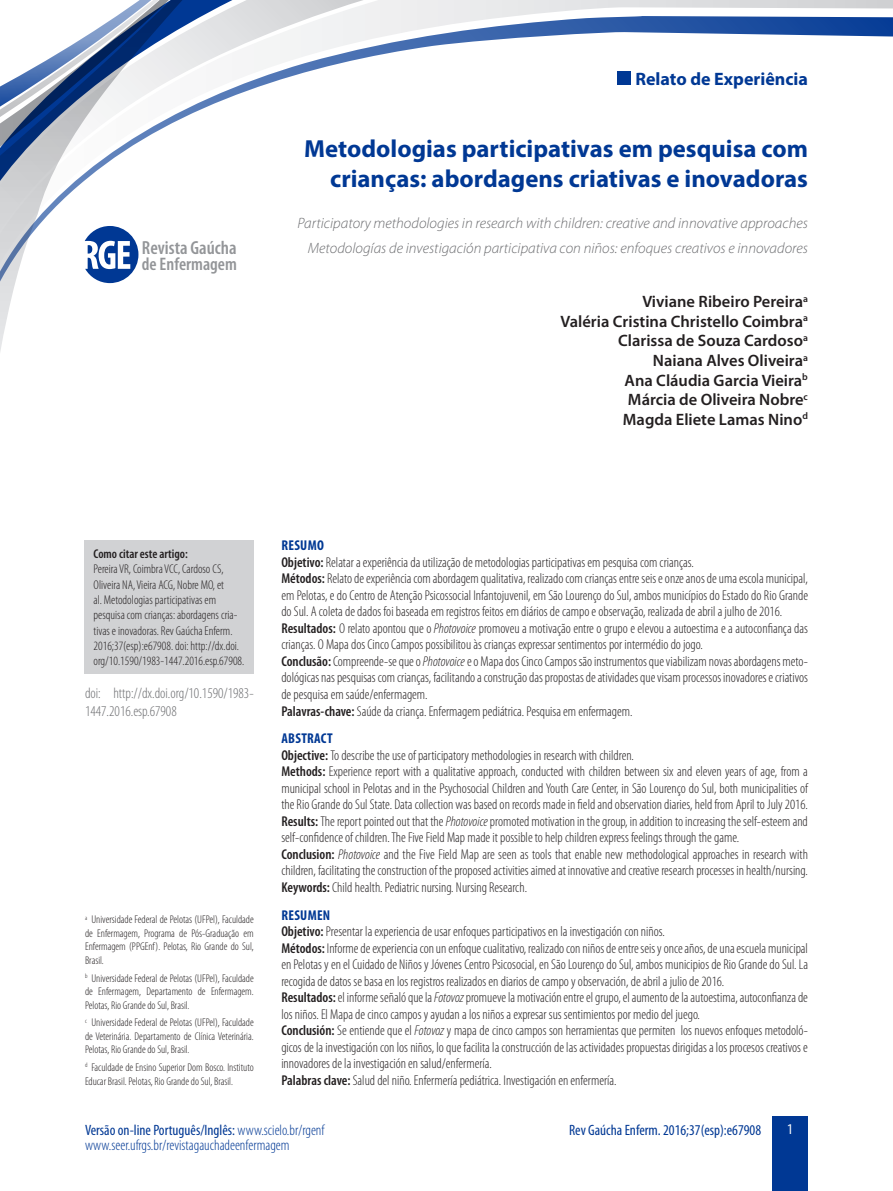
<style>
.page{position:relative;width:893px;height:1191px;background:#fff}
.page>*{position:absolute;margin:0;border:0;box-sizing:border-box;transform-origin:0 0}
.título1{font:700 24.75px/29.7px "Myriad Pro";color:#003894;text-align:right}
.t1{font:600 condensed 19.05px "Myriad Pro";color:#939598}
.t2{font:600 condensed 18.15px "Myriad Pro";color:#939598}
.t3{font:700 18px "Myriad Pro";color:#003894}
.autores{font:600 16.5px "Myriad Pro";color:#231f20}
.título2{font:italic 300 15px "Myriad Pro";color:#6c6d70}
.t4{font:condensed 15px "Myriad Pro";color:#003894}
.DOI{font:300 condensed 15px/18px "Myriad Pro";color:#6c6d70}
.t5{font:300 condensed 15px "Myriad Pro";color:#003894}
.t6{font:condensed 15px "Myriad Pro";color:#fff}
.resumo_texto{font:300 condensed 14.25px/16.5px "Myriad Pro";color:#231f20;text-align:justify}
.resumo_título{font:700 condensed 14.25px "Myriad Pro";letter-spacing:.02em;color:#003894}
.como_citar_texto{font:300 condensed 12.75px/15.3px "Myriad Pro";color:#231f20}
.como_citar_título{font:600 condensed 12.75px "Myriad Pro";color:#231f20}
.rodapé{font:300 condensed 11.25px/13.5px "Myriad Pro";color:#231f20;text-align:justify}
.s1{font-weight:600}
.s2{font-style:italic}
.s3{font-weight:300}
</style>
<div class="page">
<div style="left:772px;top:1116px;width:36px;height:75px;background:#003894"></div>
<svg style="left:202px;top:0;width:691px;height:109px"></svg>
<svg style="left:0;top:0;width:202px;height:352px"></svg>
<svg style="left:85px;top:226px;width:53px;height:57px"></svg>
<div style="left:617px;top:72px;width:13px;height:13px;background:#003894"></div>
<div style="left:85px;top:540px;width:169px;height:133px;background:#d1d2d4"></div>
<h2 class="t1" style="left:142px;top:237px;width:96px">Revista Gaúcha</h2>
<p class="t2" style="left:142px;top:254px;width:96px">de Enfermagem</p>
<p class="t3" style="left:635px;top:67px;width:174px">Relato de Experiência</p>
<p class="título1" style="left:304px;top:133px;width:505px">Metodologias participativas em pesquisa com crianças: abordagens criativas e inovadoras</p>
<p class="título2" style="left:297px;top:215px;width:512px">Participatory methodologies in research with children: creative and innovative approaches</p>
<p class="título2" style="left:308px;top:240px;width:502px">Metodologías de investigación participativa con niños: enfoques creativos e innovadores</p>
<p class="autores" style="left:642px;top:293px;width:167px">Viviane Ribeiro Pereira<sup>a</sup></p>
<p class="autores" style="left:560px;top:312px;width:249px">Valéria Cristina Christello Coimbra<sup>a</sup></p>
<p class="autores" style="left:618px;top:332px;width:191px">Clarissa de Souza Cardoso<sup>a</sup></p>
<p class="autores" style="left:653px;top:351px;width:156px">Naiana Alves Oliveira<sup>a</sup></p>
<p class="autores" style="left:625px;top:371px;width:185px">Ana Cláudia Garcia Vieira<sup>b</sup></p>
<p class="autores" style="left:628px;top:390px;width:181px">Márcia de Oliveira Nobre<sup>c</sup></p>
<p class="autores" style="left:623px;top:410px;width:187px">Magda Eliete Lamas Nino<sup>d</sup></p>
<p class="como_citar_título" style="left:94px;top:547px;width:96px">Como citar este artigo:</p>
<p class="como_citar_texto" style="left:94px;top:562px;width:152px">Pereira VR, Coimbra VCC, Cardoso CS, Oliveira NA, Vieira ACG, Nobre MO, et<br>al. Metodologias participativas em pesquisa com crianças: abordagens cria&shy;tivas e inovadoras. Rev Gaúcha Enferm.<br>2016;37(esp):e67908. doi: http://dx.doi. org/10.1590/1983-1447.2016.esp.67908.</p>
<p class="DOI" style="left:85px;top:684px;width:170px">doi: http://dx.doi.org/10.1590/1983-<br>1447.2016.esp.67908</p>
<p class="rodapé" style="left:85px;top:913px;width:170px"><sup>a</sup> Universidade Federal de Pelotas (UFPel), Faculdade de Enfermagem, Programa de Pós-Graduação em Enfermagem (PPGEnf). Pelotas, Rio Grande do Sul, Brasil.</p>
<p class="rodapé" style="left:85px;top:971px;width:170px"><sup>b</sup> Universidade Federal de Pelotas (UFPel), Faculdade de Enfermagem, Departamento de Enfermagem.<br>Pelotas, Rio Grande do Sul, Brasil.</p>
<p class="rodapé" style="left:85px;top:1016px;width:170px"><sup>c</sup> Universidade Federal de Pelotas (UFPel), Faculdade de Veterinária. Departamento de Clínica Veterinária.<br>Pelotas, Rio Grande do Sul, Brasil.</p>
<p class="rodapé" style="left:85px;top:1061px;width:170px"><sup>d</sup> Faculdade de Ensino Superior Dom Bosco. Instituto<br>Educar Brasil. Pelotas, Rio Grande do Sul, Brasil.</p>
<p class="resumo_título" style="left:281px;top:538px;width:44px">RESUMO</p>
<p class="resumo_texto" style="left:281px;top:554px;width:414px"><span class="s1">Objetivo:</span> Relatar a experiência da utilização de metodologias participativas em pesquisa com crianças.</p>
<p class="resumo_texto" style="left:281px;top:571px;width:528px"><span class="s1">Métodos:</span> Relato de experiência com abordagem qualitativa, realizado com crianças entre seis e onze anos de uma escola municipal, em Pelotas, e do Centro de Atenção Psicossocial Infantojuvenil, em São Lourenço do Sul, ambos municípios do Estado do Rio Grande do Sul. A coleta de dados foi baseada em registros feitos em diários de campo e observação, realizada de abril a julho de 2016.</p>
<p class="resumo_texto" style="left:281px;top:620px;width:528px"><span class="s1">Resultados:</span> O relato apontou que o <span class="s2">Photovoice</span> promoveu a motivação entre o grupo e elevou a autoestima e a autoconfiança das crianças. O Mapa dos Cinco Campos possibilitou às crianças expressar sentimentos por intermédio do jogo.</p>
<p class="resumo_texto" style="left:281px;top:653px;width:528px"><span class="s1">Conclusão:</span> Compreende-se que o <span class="s2">Photovoice</span> e o Mapa dos Cinco Campos são instrumentos que viabilizam novas abordagens meto&shy;dológicas nas pesquisas com crianças, facilitando a construção das propostas de atividades que visam processos inovadores e criativos de pesquisa em saúde/enfermagem.</p>
<p class="resumo_texto" style="left:281px;top:703px;width:353px"><span class="s1">Palavras-chave:</span> Saúde da criança. Enfermagem pediátrica. Pesquisa em enfermagem.</p>
<p class="resumo_título" style="left:281px;top:730px;width:53px">ABSTRACT</p>
<p class="resumo_texto" style="left:281px;top:747px;width:354px"><span class="s1">Objective:</span> To describe the use of participatory methodologies in research with children.</p>
<p class="resumo_texto" style="left:281px;top:763px;width:528px"><span class="s1">Methods:</span> Experience report with a qualitative approach, conducted with children between six and eleven years of age, from a municipal school in Pelotas and in the Psychosocial Children and Youth Care Center, in São Lourenço do Sul, both municipalities of the Rio Grande do Sul State. Data collection was based on records made in field and observation diaries, held from April to July 2016.</p>
<p class="resumo_texto" style="left:281px;top:813px;width:528px"><span class="s1">Results:</span> The report pointed out that the <span class="s2">Photovoice</span> promoted motivation in the group, in addition to increasing the self-esteem and self-confidence of children. The Five Field Map made it possible to help children express feelings through the game.</p>
<p class="resumo_texto" style="left:281px;top:846px;width:528px"><span class="s1">Conclusion:</span> <span class="s2">Photovoice</span> and the Five Field Map are seen as tools that enable new methodological approaches in research with children, facilitating the construction of the proposed activities aimed at innovative and creative research processes in health/nursing.</p>
<p class="resumo_texto" style="left:281px;top:879px;width:247px"><span class="s1">Keywords:</span> Child health. Pediatric nursing. Nursing Research.</p>
<p class="resumo_título" style="left:281px;top:907px;width:50px">RESUMEN</p>
<p class="resumo_texto" style="left:281px;top:923px;width:385px"><span class="s1">Objetivo:</span> Presentar la experiencia de usar enfoques participativos en la investigación con niños.</p>
<p class="resumo_texto" style="left:281px;top:940px;width:528px"><span class="s1">Métodos:</span> Informe de experiencia con un enfoque cualitativo, realizado con niños de entre seis y once años, de una escuela municipal en Pelotas y en el Cuidado de Niños y Jóvenes Centro Psicosocial, en São Lourenço do Sul, ambos municipios de Rio Grande do Sul. La recogida de datos se basa en los registros realizados en diarios de campo y observación, de abril a julio de 2016.</p>
<p class="resumo_texto" style="left:281px;top:989px;width:528px"><span class="s1">Resultados:</span> el informe señaló que la <span class="s2">Fotovoz</span> promueve la motivación entre el grupo, el aumento de la autoestima, autoconfianza de los niños. El Mapa de cinco campos y ayudan a los niños a expresar sus sentimientos por medio del juego.</p>
<p class="resumo_texto" style="left:281px;top:1022px;width:528px"><span class="s1">Conclusión:</span> Se entiende que el <span class="s2">Fotovoz</span> y mapa de cinco campos son herramientas que permiten los nuevos enfoques metodoló&shy;gicos de la investigación con los niños, lo que facilita la construcción de las actividades propuestas dirigidas a los procesos creativos e innovadores de la investigación en salud/enfermería.</p>
<p class="resumo_texto" style="left:281px;top:1072px;width:337px"><span class="s1">Palabras clave:</span> Salud del niño. Enfermería pediátrica. Investigación en enfermería.</p>
<p class="t4" style="left:85px;top:1122px;width:241px">Versão on-line Português/Inglês: <span class="s3">www.scielo.br/rgenf</span></p>
<p class="t4" style="left:569px;top:1122px;width:194px">Rev Gaúcha Enferm. 2016;37(esp):e67908</p>
<p class="t6" style="left:787px;top:1121px;width:7px">1</p>
<p class="t5" style="left:85px;top:1137px;width:206px">www.seer.ufrgs.br/revistagauchadeenfermagem</p>
</div>
